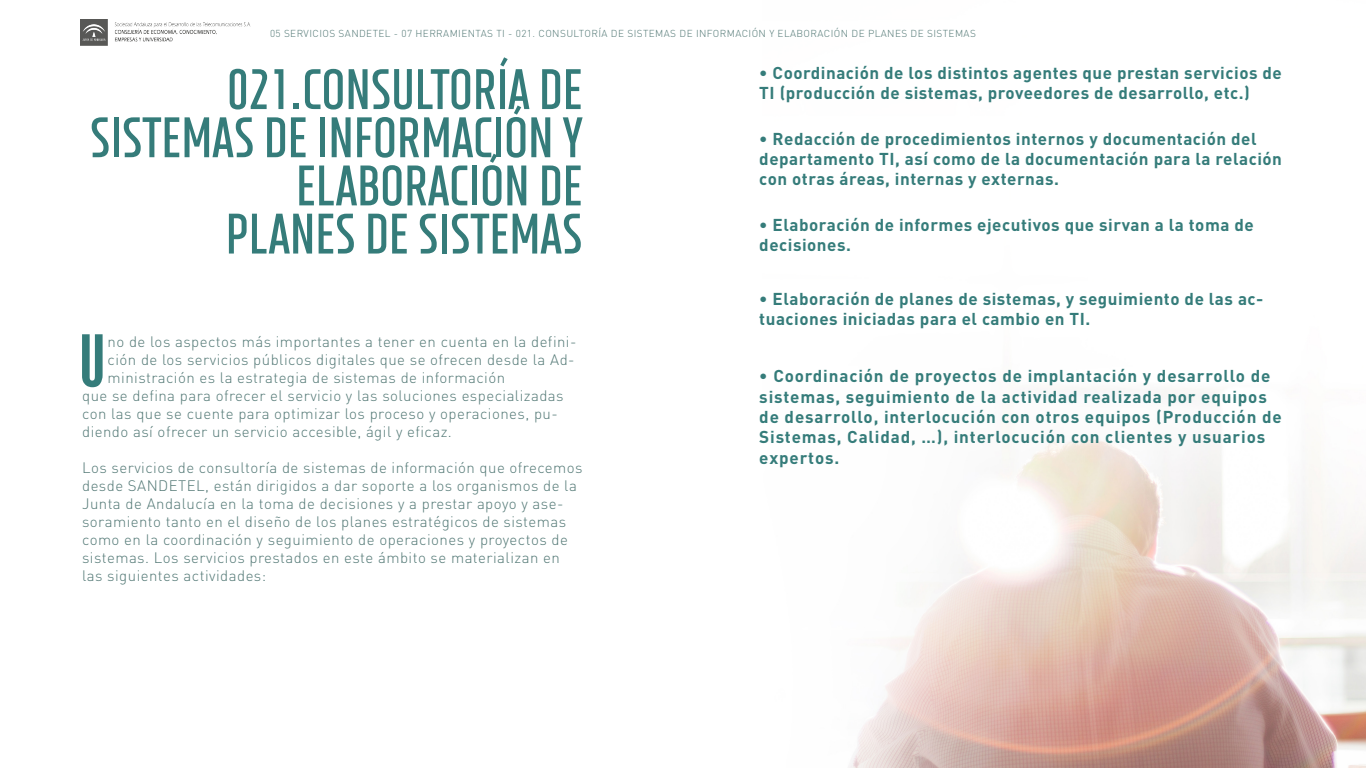
<style>
.page{position:relative;width:1366px;height:768px;background:#fff}
.page>*{position:absolute;margin:0;border:0;box-sizing:border-box;transform-origin:0 0}
.t1{font:condensed 64px "Placard";color:#357c7a}
.t2{font:700 condensed 56px "XXII Neue Norm";color:#357c7a}
.TEXTO{font:700 17px/20.4px "DIN Pro";letter-spacing:.03em;color:#357c7a}
.TEXTO-2{font:700 17px/20.4px "DIN Pro";letter-spacing:.05em;color:#357c7a}
.TEXTO-3{font:300 15px/18px "DIN Pro";letter-spacing:.03em;color:#517774}
.TEXTO-4{font:300 10px "DIN Pro";letter-spacing:.04em;color:#517774}
</style>
<div class="page">
<img style="left:849px;top:390px;width:517px;height:378px">
<img style="left:80px;top:20px;width:170px;height:26px">
<p class="TEXTO-4" style="left:270px;top:27px;width:707px">05 SERVICIOS SANDETEL - 07 HERRAMIENTAS TI - 021. CONSULTORÍA DE SISTEMAS DE INFORMACIÓN Y ELABORACIÓN DE PLANES DE SISTEMAS</p>
<p class="t2" style="left:227px;top:56px;width:357px">021.CONSULTORÍA DE</p>
<p class="t2" style="left:90px;top:104px;width:494px">SISTEMAS DE INFORMACIÓN Y</p>
<p class="t2" style="left:296px;top:153px;width:288px">ELABORACIÓN DE</p>
<p class="t2" style="left:226px;top:201px;width:358px">PLANES DE SISTEMAS</p>
<p class="t1" style="left:80px;top:321px;width:26px">U</p>
<p class="TEXTO-3" style="left:108px;top:332px;width:470px">no de los aspectos más importantes a tener en cuenta en la defini&shy;ción de los servicios públicos digitales que se ofrecen desde la Ad&shy;ministración es la estrategia de sistemas de información</p>
<p class="TEXTO-3" style="left:82px;top:386px;width:483px">que se defina para ofrecer el servicio y las soluciones especializadas con las que se cuente para optimizar los proceso y operaciones, pu&shy;diendo así ofrecer un servicio accesible, ágil y eficaz.</p>
<p class="TEXTO-3" style="left:82px;top:458px;width:502px">Los servicios de consultoría de sistemas de información que ofrecemos desde SANDETEL, están dirigidos a dar soporte a los organismos de la Junta de Andalucía en la toma de decisiones y a prestar apoyo y ase&shy;soramiento tanto en el diseño de los planes estratégicos de sistemas como en la coordinación y seguimiento de operaciones y proyectos de sistemas. Los servicios prestados en este ámbito se materializan en las siguientes actividades:</p>
<p class="TEXTO" style="left:759px;top:62px;width:524px">• Coordinación de los distintos agentes que prestan servicios de<br>TI (producción de sistemas, proveedores de desarrollo, etc.)</p>
<p class="TEXTO" style="left:759px;top:128px;width:524px">• Redacción de procedimientos internos y documentación del departamento TI, así como de la documentación para la relación con otras áreas, internas y externas.</p>
<p class="TEXTO" style="left:759px;top:214px;width:496px">• Elaboración de informes ejecutivos que sirvan a la toma de decisiones.</p>
<p class="TEXTO" style="left:759px;top:288px;width:506px">• Elaboración de planes de sistemas, y seguimiento de las ac&shy;tuaciones iniciadas para el cambio en TI.</p>
<p class="TEXTO-2" style="left:759px;top:365px;width:524px">• Coordinación de proyectos de implantación y desarrollo de sistemas, seguimiento de la actividad realizada por equipos de desarrollo, interlocución con otros equipos (Producción de Sistemas, Calidad, …), interlocución con clientes y usuarios expertos.</p>
</div>
